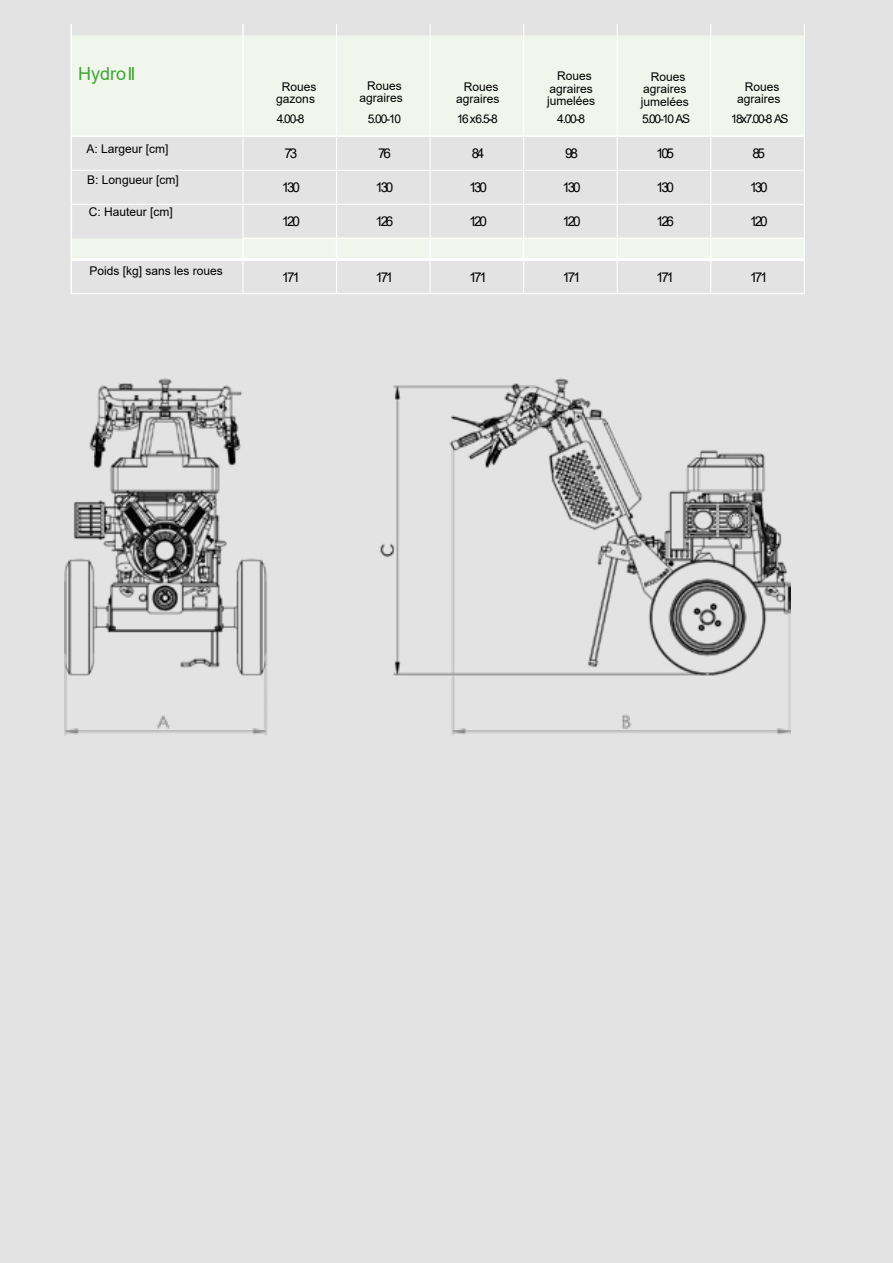
<style>
.page{position:relative;width:893px;height:1263px;background:#e3e3e3}
.page>*{position:absolute;margin:0;border:0;box-sizing:border-box;transform-origin:0 0}
.t1{font:18px "Arial";color:#3fa535}
.t2{font:13.5px "Arial";letter-spacing:-.17em;color:#000}
.t3{font:12px/12.5px "Arial";color:#000;text-align:center}
</style>
<div class="page">
<img style="left:65px;top:379px;width:726px;height:357px">
<svg style="left:72px;top:35px;width:732px;height:223px;fill:#f1f6ec"></svg>
<hr style="left:242px;top:137px;width:2px;height:33px;background:#fff">
<hr style="left:336px;top:137px;width:1px;height:33px;background:#fff">
<hr style="left:430px;top:137px;width:1px;height:33px;background:#fff">
<hr style="left:523px;top:137px;width:1px;height:33px;background:#fff">
<hr style="left:617px;top:137px;width:1px;height:33px;background:#fff">
<hr style="left:710px;top:137px;width:1px;height:33px;background:#fff">
<hr style="left:804px;top:136px;width:1px;height:34px;background:#fff">
<hr style="left:242px;top:171px;width:2px;height:33px;background:#fff">
<hr style="left:336px;top:171px;width:1px;height:33px;background:#fff">
<hr style="left:430px;top:171px;width:1px;height:33px;background:#fff">
<hr style="left:523px;top:171px;width:1px;height:33px;background:#fff">
<hr style="left:617px;top:171px;width:1px;height:33px;background:#fff">
<hr style="left:710px;top:171px;width:1px;height:33px;background:#fff">
<hr style="left:804px;top:171px;width:1px;height:33px;background:#fff">
<hr style="left:336px;top:205px;width:1px;height:33px;background:#fff">
<hr style="left:430px;top:205px;width:1px;height:33px;background:#fff">
<hr style="left:523px;top:205px;width:1px;height:33px;background:#fff">
<hr style="left:617px;top:205px;width:1px;height:33px;background:#fff">
<hr style="left:710px;top:205px;width:1px;height:33px;background:#fff">
<hr style="left:804px;top:205px;width:1px;height:33px;background:#fff">
<hr style="left:72px;top:170px;width:171px;height:1px;background:#fff">
<hr style="left:243px;top:170px;width:94px;height:1px;background:#fff">
<hr style="left:337px;top:170px;width:93px;height:1px;background:#fff">
<hr style="left:430px;top:170px;width:94px;height:1px;background:#fff">
<hr style="left:524px;top:170px;width:93px;height:1px;background:#fff">
<hr style="left:617px;top:170px;width:94px;height:1px;background:#fff">
<hr style="left:711px;top:170px;width:94px;height:1px;background:#fff">
<hr style="left:244px;top:204px;width:93px;height:1px;background:#fff">
<hr style="left:337px;top:204px;width:93px;height:1px;background:#fff">
<hr style="left:430px;top:204px;width:94px;height:1px;background:#fff">
<hr style="left:524px;top:204px;width:93px;height:1px;background:#fff">
<hr style="left:617px;top:204px;width:94px;height:1px;background:#fff">
<hr style="left:711px;top:204px;width:94px;height:1px;background:#fff">
<hr style="left:71px;top:204px;width:173px;height:1px;background:#fff">
<hr style="left:71px;top:293px;width:173px;height:1px;background:#fff">
<svg style="left:242px;top:239px;width:2px;height:19px"></svg>
<svg style="left:336px;top:239px;width:1px;height:19px"></svg>
<svg style="left:429px;top:239px;width:2px;height:19px"></svg>
<hr style="left:72px;top:258px;width:171px;height:3px;background:#fff">
<hr style="left:243px;top:258px;width:94px;height:3px;background:#fff">
<hr style="left:337px;top:258px;width:93px;height:3px;background:#fff">
<hr style="left:430px;top:258px;width:94px;height:3px;background:#fff">
<hr style="left:242px;top:205px;width:2px;height:33px;background:#fff">
<hr style="left:242px;top:261px;width:2px;height:32px;background:#fff">
<hr style="left:336px;top:261px;width:1px;height:32px;background:#fff">
<hr style="left:430px;top:261px;width:1px;height:32px;background:#fff">
<hr style="left:523px;top:261px;width:1px;height:32px;background:#fff">
<hr style="left:617px;top:261px;width:1px;height:32px;background:#fff">
<hr style="left:710px;top:261px;width:1px;height:32px;background:#fff">
<hr style="left:804px;top:261px;width:1px;height:32px;background:#fff">
<hr style="left:336px;top:24px;width:1px;height:111px;background:#fff">
<hr style="left:430px;top:24px;width:1px;height:111px;background:#fff">
<hr style="left:523px;top:24px;width:1px;height:111px;background:#fff">
<hr style="left:617px;top:24px;width:1px;height:111px;background:#fff">
<hr style="left:710px;top:24px;width:1px;height:111px;background:#fff">
<hr style="left:804px;top:24px;width:1px;height:112px;background:#fff">
<hr style="left:242px;top:24px;width:2px;height:111px;background:#fff">
<hr style="left:71px;top:135px;width:172px;height:2px;background:#fff">
<hr style="left:243px;top:135px;width:94px;height:2px;background:#fff">
<hr style="left:337px;top:135px;width:93px;height:2px;background:#fff">
<hr style="left:430px;top:135px;width:94px;height:2px;background:#fff">
<hr style="left:524px;top:135px;width:93px;height:2px;background:#fff">
<hr style="left:617px;top:135px;width:94px;height:2px;background:#fff">
<hr style="left:711px;top:135px;width:93px;height:2px;background:#fff">
<hr style="left:244px;top:293px;width:93px;height:1px;background:#fff">
<hr style="left:337px;top:293px;width:93px;height:1px;background:#fff">
<hr style="left:430px;top:293px;width:94px;height:1px;background:#fff">
<hr style="left:524px;top:293px;width:93px;height:1px;background:#fff">
<hr style="left:617px;top:293px;width:94px;height:1px;background:#fff">
<hr style="left:711px;top:293px;width:94px;height:1px;background:#fff">
<hr style="left:71px;top:205px;width:1px;height:33px;background:#fff">
<svg style="left:71px;top:238px;width:1px;height:22px"></svg>
<hr style="left:71px;top:260px;width:1px;height:33px;background:#fff">
<hr style="left:242px;top:238px;width:95px;height:1px;background:#fff">
<hr style="left:337px;top:238px;width:93px;height:1px;background:#fff">
<hr style="left:430px;top:238px;width:94px;height:1px;background:#fff">
<hr style="left:71px;top:24px;width:1px;height:111px;background:#fff">
<hr style="left:71px;top:137px;width:1px;height:33px;background:#fff">
<hr style="left:71px;top:170px;width:1px;height:34px;background:#fff">
<svg style="left:523px;top:239px;width:1px;height:19px"></svg>
<hr style="left:524px;top:238px;width:93px;height:1px;background:#fff">
<hr style="left:524px;top:258px;width:93px;height:3px;background:#fff">
<svg style="left:616px;top:239px;width:2px;height:19px"></svg>
<hr style="left:617px;top:238px;width:94px;height:1px;background:#fff">
<hr style="left:711px;top:238px;width:94px;height:1px;background:#fff">
<svg style="left:710px;top:239px;width:1px;height:19px"></svg>
<svg style="left:803px;top:239px;width:2px;height:19px"></svg>
<hr style="left:617px;top:258px;width:94px;height:3px;background:#fff">
<hr style="left:711px;top:258px;width:94px;height:3px;background:#fff">
<h1 class="t1" style="left:78px;top:66px;width:59px">Hydro II</h1>
<p class="t3" style="left:276px;top:81px;width:42px">Roues gazons</p>
<p class="t3" style="left:547px;top:71px;width:50px">Roues agraires jumelées</p>
<p class="t3" style="left:641px;top:72px;width:50px">Roues agraires jumelées</p>
<p class="t3" style="left:360px;top:80px;width:45px">Roues agraires</p>
<p class="t3" style="left:456px;top:81px;width:45px">Roues agraires</p>
<p class="t3" style="left:737px;top:81px;width:45px">Roues agraires</p>
<p class="t3" style="left:277px;top:114px;width:29px">4.00-8</p>
<p class="t3" style="left:368px;top:114px;width:35px">5.00-10</p>
<p class="t3" style="left:457px;top:114px;width:43px">16 x 6.5-8</p>
<p class="t3" style="left:557px;top:114px;width:29px">4.00-8</p>
<p class="t3" style="left:642px;top:114px;width:49px">5.00-10 AS</p>
<p class="t3" style="left:731px;top:114px;width:59px">18x7.00-8 AS</p>
<p class="t3" style="left:87px;top:143px;width:84px">A: Largeur [cm]</p>
<p class="t3" style="left:87px;top:175px;width:93px">B: Longueur [cm]</p>
<p class="t3" style="left:89px;top:207px;width:86px">C: Hauteur [cm]</p>
<p class="t2" style="left:285px;top:148px;width:14px">73</p>
<p class="t2" style="left:378px;top:148px;width:14px">76</p>
<p class="t2" style="left:472px;top:148px;width:14px">84</p>
<p class="t2" style="left:565px;top:148px;width:14px">98</p>
<p class="t2" style="left:656px;top:148px;width:19px">105</p>
<p class="t2" style="left:752px;top:148px;width:14px">85</p>
<p class="t2" style="left:282px;top:182px;width:19px">130</p>
<p class="t2" style="left:376px;top:182px;width:19px">130</p>
<p class="t2" style="left:469px;top:182px;width:19px">130</p>
<p class="t2" style="left:563px;top:182px;width:19px">130</p>
<p class="t2" style="left:656px;top:182px;width:19px">130</p>
<p class="t2" style="left:750px;top:182px;width:19px">130</p>
<p class="t2" style="left:282px;top:216px;width:19px">120</p>
<p class="t2" style="left:376px;top:216px;width:19px">126</p>
<p class="t2" style="left:469px;top:216px;width:19px">120</p>
<p class="t2" style="left:563px;top:216px;width:19px">120</p>
<p class="t2" style="left:656px;top:216px;width:19px">126</p>
<p class="t2" style="left:750px;top:216px;width:19px">120</p>
<p class="t3" style="left:89px;top:266px;width:135px">Poids [kg] sans les roues</p>
<p class="t2" style="left:282px;top:272px;width:19px">171</p>
<p class="t2" style="left:376px;top:272px;width:19px">171</p>
<p class="t2" style="left:469px;top:272px;width:19px">171</p>
<p class="t2" style="left:563px;top:272px;width:19px">171</p>
<p class="t2" style="left:656px;top:272px;width:19px">171</p>
<p class="t2" style="left:750px;top:272px;width:19px">171</p>
</div>
